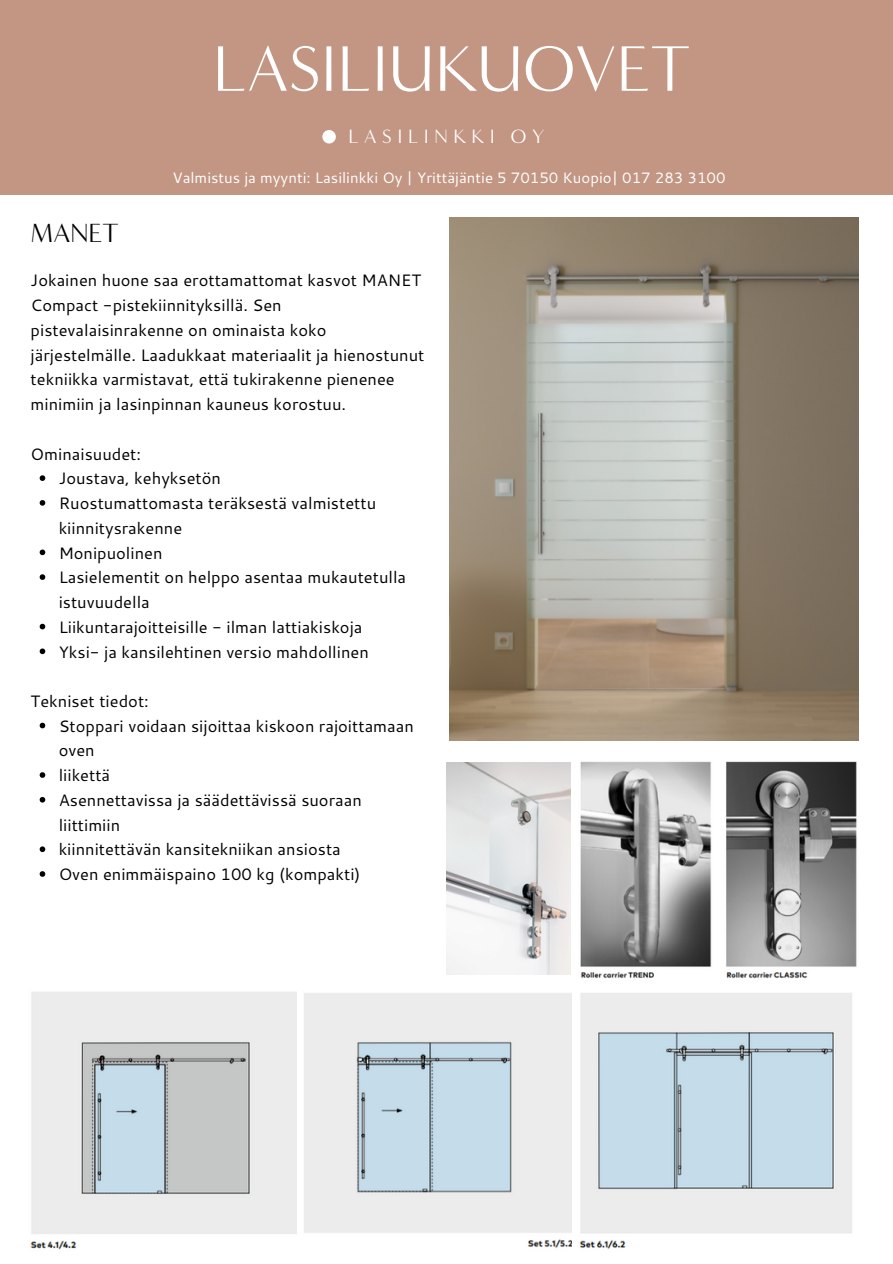
<style>
.page{position:relative;width:893px;height:1264px;background:#fff}
.page>*{position:absolute;margin:0;border:0;box-sizing:border-box;transform-origin:0 0}
.t1{font:66px "Minerva Modern";color:#fff}
.t2{font:27px "Minerva Modern";color:#000}
.t3{font:19.8px "Minerva Modern";letter-spacing:.28em;color:#fff}
.t4{font:16.5px/24.8px "Cantarell";color:#000}
.t5{font:15px "Cantarell";color:#fff}
</style>
<div class="page">
<div style="left:0;top:0;width:892px;height:195px;background:#c29683"></div>
<div style="left:322px;top:130px;width:14px;height:13px;background:#fff;border-radius:50%"></div>
<img style="left:446px;top:762px;width:124px;height:212px">
<img style="left:449px;top:218px;width:409px;height:522px">
<img style="left:580px;top:761px;width:277px;height:218px">
<svg style="left:40px;top:475px;width:5px;height:6px"></svg>
<svg style="left:40px;top:500px;width:5px;height:5px"></svg>
<svg style="left:40px;top:549px;width:5px;height:6px"></svg>
<svg style="left:40px;top:574px;width:5px;height:6px"></svg>
<svg style="left:40px;top:623px;width:5px;height:6px"></svg>
<svg style="left:40px;top:648px;width:5px;height:6px"></svg>
<svg style="left:40px;top:722px;width:5px;height:6px"></svg>
<svg style="left:40px;top:772px;width:5px;height:5px"></svg>
<svg style="left:40px;top:797px;width:5px;height:5px"></svg>
<svg style="left:40px;top:846px;width:5px;height:6px"></svg>
<svg style="left:40px;top:871px;width:5px;height:5px"></svg>
<img style="left:30px;top:992px;width:267px;height:258px">
<img style="left:304px;top:978px;width:277px;height:270px">
<img style="left:573px;top:981px;width:279px;height:268px">
<h1 class="t1" style="left:213px;top:29px;width:478px">LASILIUKUOVET</h1>
<p class="t3" style="left:348px;top:125px;width:197px">LASILINKKI OY</p>
<h2 class="t2" style="left:31px;top:217px;width:90px">MANET</h2>
<p class="t5" style="left:172px;top:168px;width:554px">Valmistus ja myynti: Lasilinkki Oy | Yrittäjäntie 5 70150 Kuopio| 017 283 3100</p>
<p class="t4" style="left:31px;top:267px;width:395px">Jokainen huone saa erottamattomat kasvot MANET Compact -pistekiinnityksillä. Sen pistevalaisinrakenne on ominaista koko järjestelmälle. Laadukkaat materiaalit ja hienostunut tekniikka varmistavat, että tukirakenne pienenee minimiin ja lasinpinnan kauneus korostuu.</p>
<p class="t4" style="left:31px;top:441px;width:112px">Ominaisuudet:</p>
<p class="t4" style="left:59px;top:465px;width:349px">Joustava, kehyksetön<br>Ruostumattomasta teräksestä valmistettu kiinnitysrakenne<br>Monipuolinen<br>Lasielementit on helppo asentaa mukautetulla istuvuudella<br>Liikuntarajoitteisille - ilman lattiakiskoja<br>Yksi- ja kansilehtinen versio mahdollinen</p>
<p class="t4" style="left:31px;top:688px;width:120px">Tekniset tiedot:</p>
<p class="t4" style="left:59px;top:713px;width:357px">Stoppari voidaan sijoittaa kiskoon rajoittamaan oven<br>liikettä<br>Asennettavissa ja säädettävissä suoraan liittimiin<br>kiinnitettävän kansitekniikan ansiosta<br>Oven enimmäispaino 100 kg (kompakti)</p>
</div>
